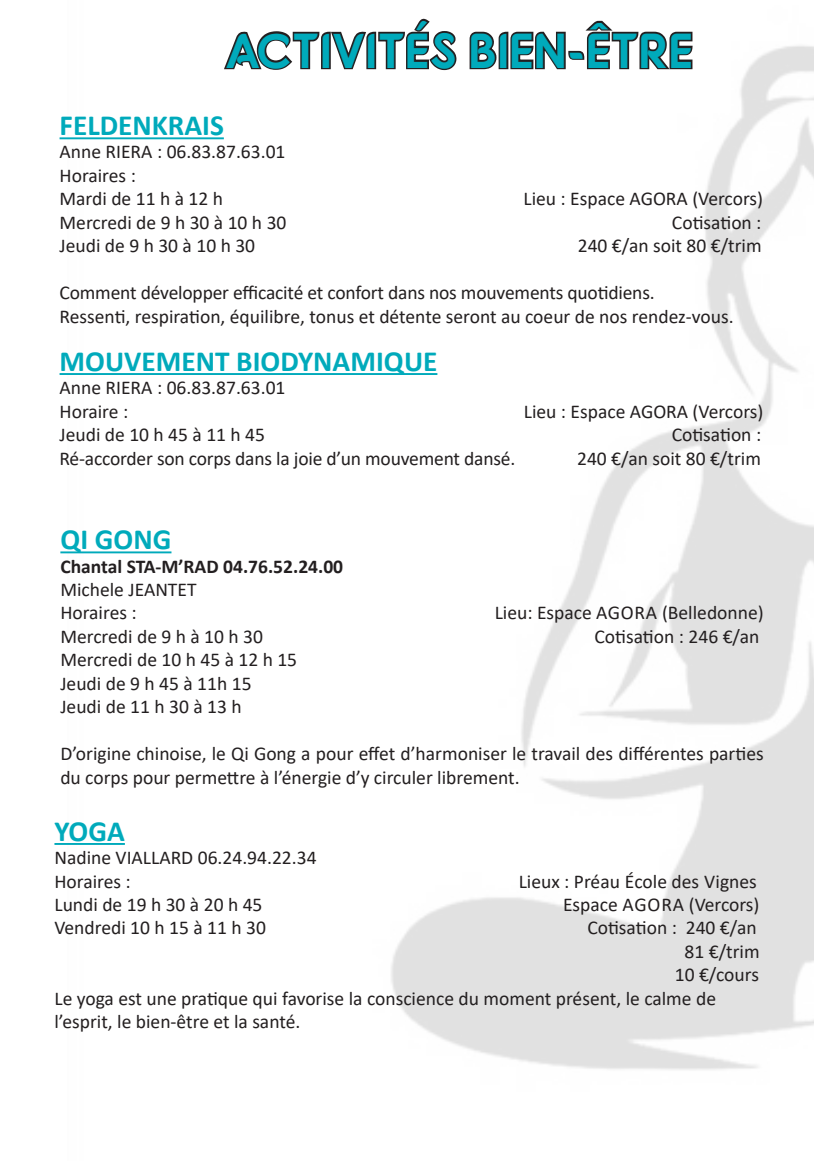
<style>
.page{position:relative;width:814px;height:1161px;background:#fff}
.page>*{position:absolute;margin:0;border:0;box-sizing:border-box;transform-origin:0 0}
.t1{font:48.82px "Fonarto";color:#0ab}
.t2{font:700 29.4px "Calibri";color:#0ab}
.t3{font:19.6px/23.4px "Calibri";color:#231f20}
.t4{font:700 19.6px "Calibri";color:#231f20}
</style>
<div class="page">
<img style="left:68px;top:46px;width:746px;height:1024px">
<svg style="left:222px;top:18px;width:236px;height:54px"></svg>
<svg style="left:468px;top:20px;width:226px;height:52px"></svg>
<svg style="left:59px;top:98px;width:168px;height:47px"></svg>
<hr style="left:60px;top:551px;width:111px;height:2px;background:#0ab">
<hr style="left:54px;top:843px;width:71px;height:2px;background:#0ab">
<hr style="left:60px;top:373px;width:377px;height:2px;background:#0ab">
<p class="t1" style="left:224px;top:20px;width:470px">ACTIVITÉS BIEN-ÊTRE</p>
<p class="t2" style="left:60px;top:104px;width:166px">FELDENKRAIS</p>
<p class="t3" style="left:60px;top:140px;width:227px">Anne RIERA : 06.83.87.63.01</p>
<p class="t3" style="left:60px;top:163px;width:78px">Horaires :</p>
<p class="t3" style="left:60px;top:187px;width:165px">Mardi de 11 h à 12 h</p>
<p class="t3" style="left:523px;top:187px;width:241px">Lieu : Espace AGORA (Vercors)</p>
<p class="t3" style="left:60px;top:210px;width:228px">Mercredi de 9 h 30 à 10 h 30</p>
<p class="t3" style="left:672px;top:210px;width:91px">Cotisation :</p>
<p class="t3" style="left:60px;top:234px;width:197px">Jeudi de 9 h 30 à 10 h 30</p>
<p class="t3" style="left:577px;top:234px;width:185px">240 €/an soit 80 €/trim</p>
<p class="t3" style="left:60px;top:280px;width:596px">Comment développer efficacité et confort dans nos mouvements quotidiens.</p>
<p class="t3" style="left:60px;top:304px;width:675px">Ressenti, respiration, équilibre, tonus et détente seront au coeur de nos rendez-vous.</p>
<p class="t2" style="left:60px;top:340px;width:379px">MOUVEMENT BIODYNAMIQUE</p>
<p class="t3" style="left:60px;top:375px;width:227px">Anne RIERA : 06.83.87.63.01</p>
<p class="t3" style="left:60px;top:399px;width:70px">Horaire :</p>
<p class="t3" style="left:524px;top:399px;width:241px">Lieu : Espace AGORA (Vercors)</p>
<p class="t3" style="left:60px;top:422px;width:207px">Jeudi de 10 h 45 à 11 h 45</p>
<p class="t3" style="left:671px;top:422px;width:91px">Cotisation :</p>
<p class="t3" style="left:60px;top:446px;width:457px">Ré-accorder son corps dans la joie d’un mouvement dansé.</p>
<p class="t3" style="left:577px;top:446px;width:185px">240 €/an soit 80 €/trim</p>
<p class="t2" style="left:60px;top:518px;width:113px">QI GONG</p>
<p class="t4" style="left:60px;top:552px;width:284px">Chantal STA-M’RAD 04.76.52.24.00</p>
<p class="t3" style="left:60px;top:577px;width:138px">Michele JEANTET</p>
<p class="t3" style="left:60px;top:601px;width:78px">Horaires :</p>
<p class="t3" style="left:494px;top:601px;width:270px">Lieu: Espace AGORA (Belledonne)</p>
<p class="t3" style="left:60px;top:624px;width:204px">Mercredi de 9 h à 10 h 30</p>
<p class="t3" style="left:594px;top:624px;width:166px">Cotisation : 246 €/an</p>
<p class="t3" style="left:60px;top:648px;width:238px">Mercredi de 10 h 45 à 12 h 15</p>
<p class="t3" style="left:60px;top:671px;width:193px">Jeudi de 9 h 45 à 11h 15</p>
<p class="t3" style="left:60px;top:694px;width:183px">Jeudi de 11 h 30 à 13 h</p>
<p class="t3" style="left:60px;top:741px;width:704px">D’origine chinoise, le Qi Gong a pour effet d’harmoniser le travail des différentes parties du corps pour permettre à l’énergie d’y circuler librement.</p>
<p class="t2" style="left:54px;top:810px;width:72px">YOGA</p>
<p class="t3" style="left:54px;top:845px;width:263px">Nadine VIALLARD 06.24.94.22.34</p>
<p class="t3" style="left:54px;top:869px;width:78px">Horaires :</p>
<p class="t3" style="left:518px;top:869px;width:239px">Lieux : Préau École des Vignes</p>
<p class="t3" style="left:54px;top:892px;width:209px">Lundi de 19 h 30 à 20 h 45</p>
<p class="t3" style="left:563px;top:892px;width:198px">Espace AGORA (Vercors)</p>
<p class="t3" style="left:54px;top:916px;width:213px">Vendredi 10 h 15 à 11 h 30</p>
<p class="t3" style="left:587px;top:916px;width:171px">Cotisation : 240 €/an</p>
<p class="t3" style="left:684px;top:939px;width:77px">81 €/trim</p>
<p class="t3" style="left:674px;top:962px;width:86px">10 €/cours</p>
<p class="t3" style="left:54px;top:986px;width:663px">Le yoga est une pratique qui favorise la conscience du moment présent, le calme de l’esprit, le bien-être et la santé.</p>
</div>
